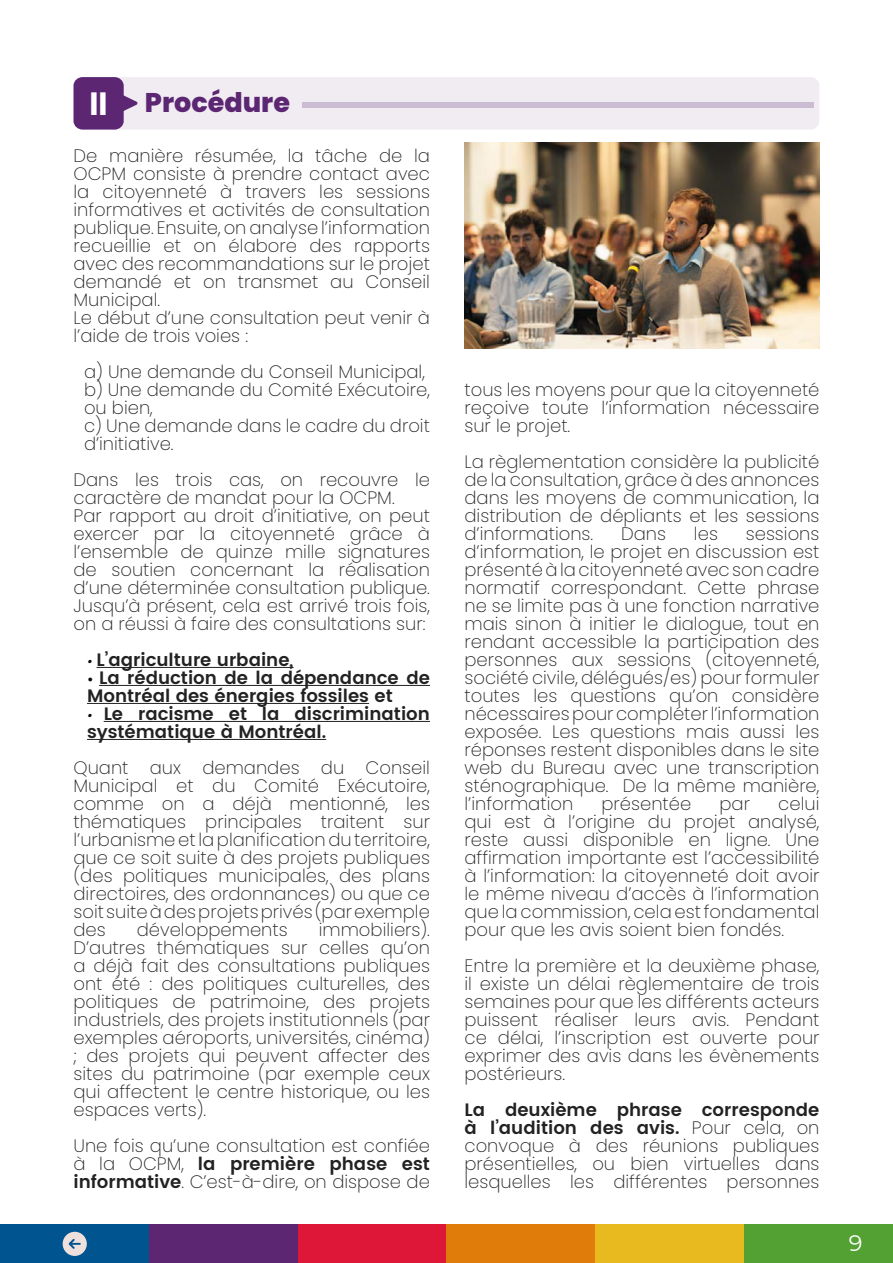
<style>
.page{position:relative;width:893px;height:1263px;background:#fff}
.page>*{position:absolute;margin:0;border:0;box-sizing:border-box;transform-origin:0 0}
.t1{font:800 27px "Poppins";color:#5c2673}
.t2{font:22.5px "Montserrat";color:#fff}
.t3{font:200 18px/18px "Poppins";color:#222;text-align:justify}
.t4{font:600 18px/18px "Poppins";color:#222}
.s1{font-family:"Open Sans";font-weight:400;font-size:31.5px;color:#fff}
.s2{font-weight:400;font-style:italic;font-size:13.5px;color:#0a0a0a}
.s3{font-size:13.5px;color:#0a0a0a}
.s4{font-weight:600}
</style>
<div class="page">
<div style="left:0;top:1225px;width:149px;height:38px;background:#00548f"></div>
<div style="left:149px;top:1225px;width:149px;height:38px;background:#5c2673"></div>
<div style="left:298px;top:1225px;width:148px;height:38px;background:#de1738"></div>
<div style="left:446px;top:1225px;width:149px;height:38px;background:#e07d0a"></div>
<div style="left:595px;top:1225px;width:149px;height:38px;background:#e8ba1f"></div>
<div style="left:744px;top:1225px;width:149px;height:38px;background:#54a133"></div>
<div style="left:105px;top:77px;width:714px;height:53px;background:#f0ecf2;border-radius:9px"></div>
<div style="left:74px;top:77px;width:50px;height:53px;background:#5c2673;border-radius:9px"></div>
<svg style="left:123px;top:94px;width:15px;height:19px"></svg>
<div style="left:302px;top:102px;width:511px;height:6px;background:#ccbcd3"></div>
<hr style="left:97px;top:667px;width:197px;height:1px;background:#222">
<hr style="left:99px;top:685px;width:331px;height:1px;background:#222">
<hr style="left:87px;top:703px;width:282px;height:1px;background:#222">
<hr style="left:104px;top:721px;width:326px;height:1px;background:#222">
<hr style="left:87px;top:739px;width:239px;height:1px;background:#222">
<img style="left:464px;top:142px;width:355px;height:206px">
<svg style="left:63px;top:1232px;width:24px;height:24px"></svg>
<h1 class="t1" style="left:89px;top:87px;width:202px"><span class="s1">II</span> Procédure</h1>
<p class="t3" style="left:74px;top:147px;width:358px;text-align:left">De manière résumée, la tâche de la OCPM consiste à prendre contact avec la citoyenneté à travers les sessions informatives et activités de consultation publique. Ensuite, on analyse l’information recueillie et on élabore des rapports avec des recommandations sur le projet demandé et on transmet au Conseil Municipal.<br>Le début d’une consultation peut venir à l’aide de trois voies :</p>
<p class="t3" style="left:84px;top:363px;width:347px;text-align:left">a) Une demande du Conseil Municipal, b) Une demande du Comité Exécutoire, ou bien,<br>c) Une demande dans le cadre du droit d’initiative.</p>
<p class="t3" style="left:74px;top:471px;width:358px;text-align:left">Dans les trois cas, on recouvre le caractère de mandat pour la OCPM.<br>Par rapport au droit d’initiative, on peut exercer par la citoyenneté grâce à l’ensemble de quinze mille signatures de soutien concernant la réalisation d’une déterminée consultation publique.<br>Jusqu’à présent, cela est arrivé trois fois, on a réussi à faire des consultations sur:</p>
<p class="t4" style="left:87px;top:651px;width:208px"><span class="s2">•</span> L’agriculture urbaine,</p>
<p class="t4" style="left:87px;top:669px;width:344px"><span class="s3">•</span> La réduction de la dépendance de<br>Montréal des énergies fossiles et</p>
<p class="t4" style="left:87px;top:705px;width:344px"><span class="s2">•</span> Le racisme et la discrimination systématique à Montréal.</p>
<p class="t3" style="left:73px;top:759px;width:358px">Quant aux demandes du Conseil Municipal et du Comité Exécutoire, comme on a déjà mentionné, les thématiques principales traitent sur l’urbanisme et la planification du territoire, que ce soit suite à des projets publiques (des politiques municipales, des plans directoires, des ordonnances) ou que ce soit suite à des projets privés (par exemple des</p>
<p class="t3" style="left:73px;top:921px;width:358px;text-indent:245px">immobiliers).<br>D’autres thématiques sur celles qu’on a déjà fait des consultations publiques ont été : des politiques culturelles, des politiques de patrimoine, des projets industriels, des projets institutionnels (par exemples aéroports, universités, cinéma) ; des projets qui peuvent affecter des sites du patrimoine (par exemple ceux qui affectent le centre historique, ou les espaces verts).</p>
<p class="t3" style="left:73px;top:1137px;width:358px">Une fois qu’une consultation est confiée à la OCPM, <span class="s4">la première phase est informative</span>. C’est-à-dire, on dispose de</p>
<p class="t3" style="left:137px;top:921px;width:152px">développements</p>
<p class="t3" style="left:464px;top:381px;width:356px">tous les moyens pour que la citoyenneté reçoive toute l’information nécessaire sur le projet.</p>
<p class="t3" style="left:464px;top:453px;width:356px">La règlementation considère la publicité de la consultation, grâce à des annonces dans les moyens de communication, la distribution de dépliants et les sessions d’informations.</p>
<p class="t3" style="left:464px;top:525px;width:356px;text-indent:281px">sessions d’information, le projet en discussion est présenté à la citoyenneté avec son cadre normatif correspondant. Cette phrase ne se limite pas à une fonction narrative mais sinon à initier le dialogue, tout en rendant accessible la participation des personnes aux sessions (citoyenneté, société civile, délégués/es) pour formuler toutes les questions qu’on considère nécessaires pour compléter l’information exposée. Les questions mais aussi les réponses restent disponibles dans le site web du Bureau avec une transcription sténographique. De la même manière, l’information</p>
<p class="t3" style="left:621px;top:525px;width:46px">Dans</p>
<p class="t3" style="left:694px;top:525px;width:25px">les</p>
<p class="t3" style="left:601px;top:795px;width:91px">présentée</p>
<p class="t3" style="left:719px;top:795px;width:32px">par</p>
<p class="t3" style="left:464px;top:795px;width:356px;text-indent:314px">celui qui est à l’origine du projet analysé, reste aussi disponible en ligne. Une affirmation importante est l’accessibilité à l’information: la citoyenneté doit avoir le même niveau d’accès à l’information que la commission, cela est fondamental pour que les avis soient bien fondés.</p>
<p class="t3" style="left:464px;top:957px;width:356px">Entre la première et la deuxième phase, il existe un délai règlementaire de trois semaines pour que les différents acteurs puissent réaliser leurs avis. Pendant ce délai, l’inscription est ouverte pour exprimer des avis dans les évènements postérieurs.</p>
<p class="t3" style="left:464px;top:1101px;width:356px"><span class="s4">La deuxième phrase corresponde à l’audition des avis.</span> Pour cela, on convoque à des réunions publiques présentielles, ou bien virtuelles dans lesquelles les différentes personnes</p>
<p class="t2" style="left:849px;top:1227px;width:15px">9</p>
</div>
